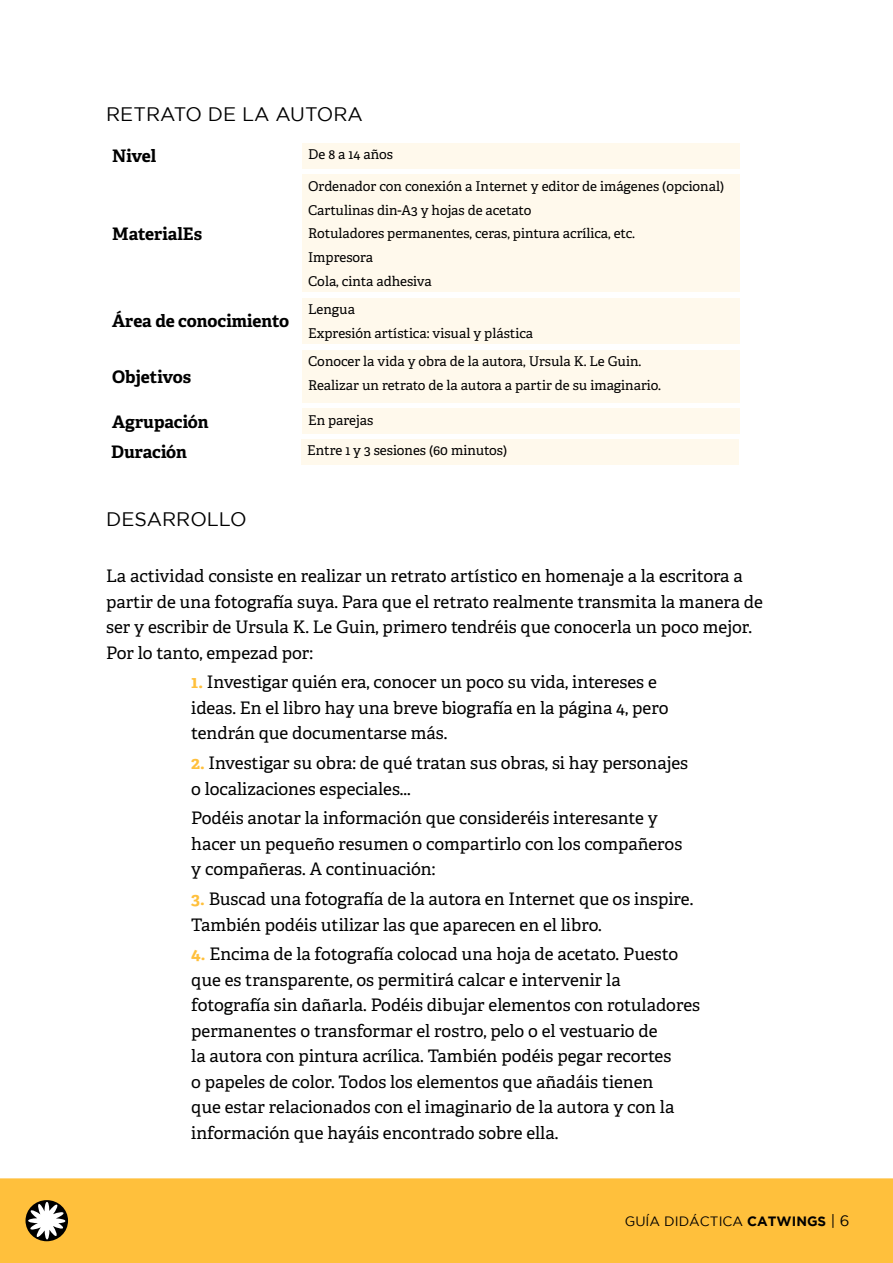
<style>
.page{position:relative;width:893px;height:1263px;background:#fff}
.page>*{position:absolute;margin:0;border:0;box-sizing:border-box;transform-origin:0 0}
.t1{font:19.5px "Gotham";color:#000}
.t2{font:17.25px/25.5px "Adelle PE";color:#000}
.t3{font:700 17.25px "Adelle PE";letter-spacing:-.005em;color:#000}
.t4{font:13.5px/23.7px "Adelle PE";color:#000}
.t5{font:13.5px "Gotham";color:#000}
.s1{font-weight:700;color:#ffc03c}
.s2{font-weight:700}
.s3{font-size:15px}
</style>
<div class="page">
<div style="left:0;top:1178px;width:893px;height:85px;background:#ffc03c"></div>
<div style="left:302px;top:143px;width:438px;height:26px;background:#fff9ec"></div>
<div style="left:302px;top:175px;width:438px;height:117px;background:#fff9ec"></div>
<div style="left:302px;top:298px;width:438px;height:46px;background:#fff9ec"></div>
<div style="left:302px;top:350px;width:438px;height:53px;background:#fff9ec"></div>
<div style="left:302px;top:409px;width:438px;height:25px;background:#fff9ec"></div>
<div style="left:301px;top:439px;width:438px;height:25px;background:#fff9ec"></div>
<svg style="left:26px;top:1200px;width:42px;height:41px"></svg>
<svg style="left:28px;top:1202px;width:37px;height:37px"></svg>
<p class="t1" style="left:106px;top:103px;width:258px">RETRATO DE LA AUTORA</p>
<p class="t3" style="left:112px;top:144px;width:46px">Nivel</p>
<p class="t4" style="left:308px;top:142px;width:86px">De 8 a 14 años</p>
<p class="t3" style="left:112px;top:221px;width:91px">MaterialEs</p>
<p class="t4" style="left:308px;top:174px;width:417px">Ordenador con conexión a Internet y editor de imágenes (opcional)<br>Cartulinas din-A3 y hojas de acetato<br>Rotuladores permanentes, ceras, pintura acrílica, etc.<br>Impresora<br>Cola, cinta adhesiva</p>
<p class="t3" style="left:112px;top:309px;width:178px">Área de conocimiento</p>
<p class="t4" style="left:308px;top:297px;width:226px">Lengua<br>Expresión artística: visual y plástica</p>
<p class="t3" style="left:112px;top:364px;width:80px">Objetivos</p>
<p class="t4" style="left:308px;top:349px;width:354px">Conocer la vida y obra de la autora, Ursula K. Le Guin.<br>Realizar un retrato de la autora a partir de su imaginario.</p>
<p class="t3" style="left:112px;top:409px;width:98px">Agrupación</p>
<p class="t4" style="left:308px;top:408px;width:67px">En parejas</p>
<p class="t3" style="left:111px;top:439px;width:77px">Duración</p>
<p class="t4" style="left:307px;top:438px;width:202px">Entre 1 y 3 sesiones (60 minutos)</p>
<p class="t1" style="left:106px;top:508px;width:142px">DESARROLLO</p>
<p class="t2" style="left:106px;top:562px;width:658px">La actividad consiste en realizar un retrato artístico en homenaje a la escritora a partir de una fotografía suya. Para que el retrato realmente transmita la manera de ser y escribir de Ursula K. Le Guin, primero tendréis que conocerla un poco mejor.<br>Por lo tanto, empezad por:</p>
<p class="t2" style="left:191px;top:669px;width:479px"><span class="s1">1.</span> Investigar quién era, conocer un poco su vida, intereses e ideas. En el libro hay una breve biografía en la página 4, pero tendrán que documentarse más.</p>
<p class="t2" style="left:191px;top:749px;width:498px"><span class="s1">2.</span> Investigar su obra: de qué tratan sus obras, si hay personajes o localizaciones especiales...</p>
<p class="t2" style="left:191px;top:805px;width:493px">Podéis anotar la información que consideréis interesante y hacer un pequeño resumen o compartirlo con los compañeros y compañeras. A continuación:</p>
<p class="t2" style="left:191px;top:885px;width:504px"><span class="s1">3.</span> Buscad una fotografía de la autora en Internet que os inspire.<br>También podéis utilizar las que aparecen en el libro.</p>
<p class="t2" style="left:191px;top:941px;width:510px"><span class="s1">4.</span> Encima de la fotografía colocad una hoja de acetato. Puesto que es transparente, os permitirá calcar e intervenir la fotografía sin dañarla. Podéis dibujar elementos con rotuladores permanentes o transformar el rostro, pelo o el vestuario de<br>la autora con pintura acrílica. También podéis pegar recortes<br>o papeles de color. Todos los elementos que añadáis tienen<br>que estar relacionados con el imaginario de la autora y con la información que hayáis encontrado sobre ella.</p>
<p class="t5" style="left:625px;top:1214px;width:226px">GUÍA DIDÁCTICA <span class="s2">CATWINGS</span> <span class="s3">| 6</span></p>
</div>
